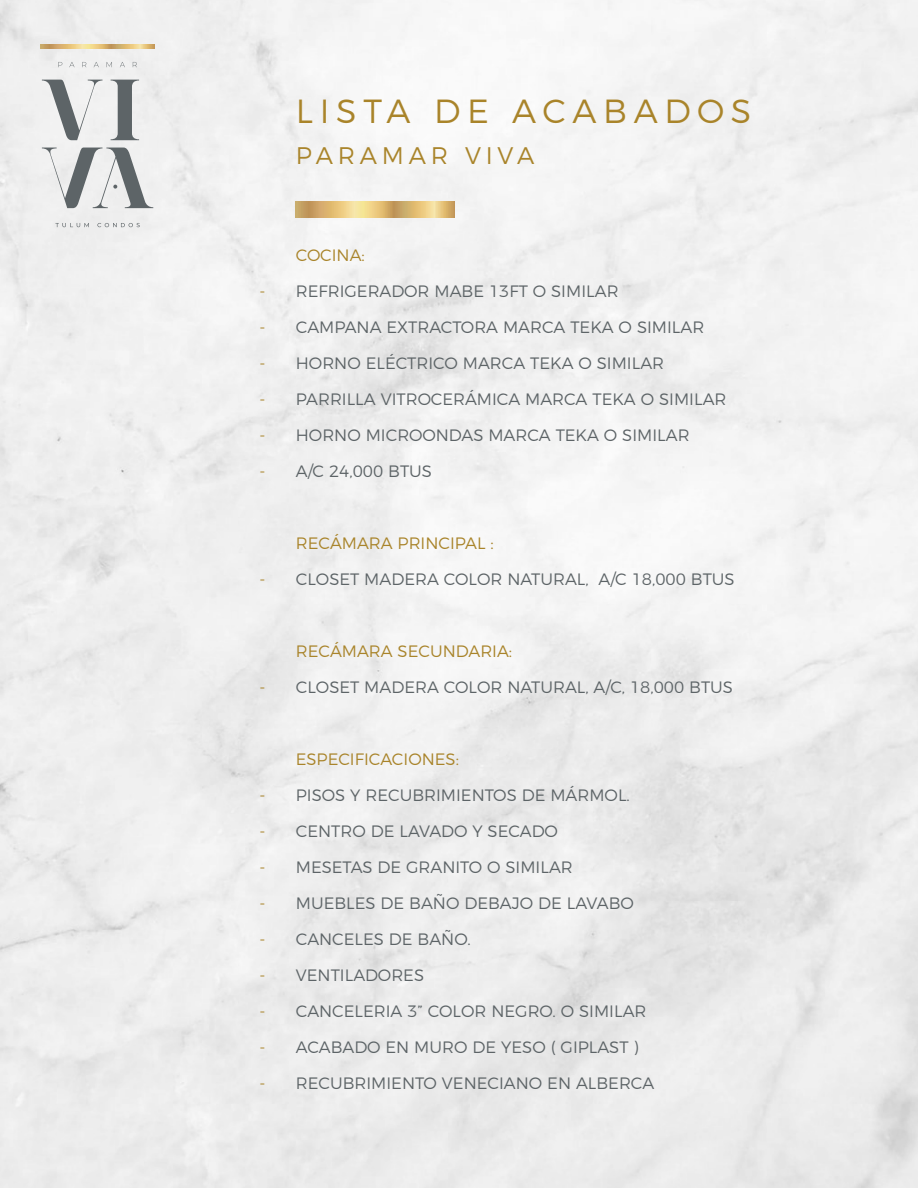
<style>
.page{position:relative;width:918px;height:1188px;background:#fff}
.page>*{position:absolute;margin:0;border:0;box-sizing:border-box;transform-origin:0 0}
.t1{font:300 33.45px "Montserrat";letter-spacing:.2em;color:#a9842a}
.t2{font:300 24px "Montserrat";letter-spacing:.2em;color:#a9842a}
.t3{font:300 16.5px/36px "Montserrat";color:#5d6467}
.t4{font:300 16.5px/36px "Montserrat";color:#a9842a;text-align:justify}
</style>
<div class="page">
<img style="left:0;top:0;width:918px;height:1188px">
<svg style="left:58px;top:62px;width:4px;height:5px"></svg>
<svg style="left:69px;top:62px;width:6px;height:5px"></svg>
<svg style="left:82px;top:62px;width:4px;height:5px"></svg>
<svg style="left:94px;top:62px;width:5px;height:5px"></svg>
<svg style="left:107px;top:62px;width:5px;height:5px"></svg>
<svg style="left:120px;top:62px;width:5px;height:5px"></svg>
<svg style="left:133px;top:62px;width:4px;height:5px"></svg>
<svg style="left:42px;top:80px;width:61px;height:60px"></svg>
<svg style="left:111px;top:80px;width:28px;height:60px"></svg>
<svg style="left:42px;top:148px;width:111px;height:60px"></svg>
<svg style="left:55px;top:223px;width:34px;height:4px"></svg>
<svg style="left:97px;top:223px;width:43px;height:4px"></svg>
<svg style="left:40px;top:44px;width:115px;height:4px"></svg>
<svg style="left:296px;top:201px;width:159px;height:16px;background:#debc78"></svg>
<h1 class="t1" style="left:296px;top:85px;width:457px">LISTA DE ACABADOS</h1>
<h2 class="t2" style="left:296px;top:137px;width:240px">PARAMAR VIVA</h2>
<p class="t4" style="left:259px;top:272px;width:8px">- - - - - -</p>
<p class="t4" style="left:259px;top:560px;width:8px">-</p>
<p class="t4" style="left:259px;top:668px;width:8px">-</p>
<p class="t4" style="left:259px;top:776px;width:8px">- - - - - - - - -</p>
<p class="t4" style="left:296px;top:236px;width:71px">COCINA:</p>
<p class="t3" style="left:296px;top:272px;width:432px">REFRIGERADOR MABE 13FT O SIMILAR<br>CAMPANA EXTRACTORA MARCA TEKA O SIMILAR HORNO ELÉCTRICO MARCA TEKA O SIMILAR PARRILLA VITROCERÁMICA MARCA TEKA O SIMILAR HORNO MICROONDAS MARCA TEKA O SIMILAR<br>A/C 24,000 BTUS</p>
<p class="t4" style="left:296px;top:524px;width:200px">RECÁMARA PRINCIPAL :</p>
<p class="t3" style="left:296px;top:560px;width:440px">CLOSET MADERA COLOR NATURAL, A/C 18,000 BTUS</p>
<p class="t4" style="left:296px;top:632px;width:218px">RECÁMARA SECUNDARIA:</p>
<p class="t3" style="left:296px;top:668px;width:439px">CLOSET MADERA COLOR NATURAL, A/C, 18,000 BTUS</p>
<p class="t4" style="left:296px;top:740px;width:165px">ESPECIFICACIONES:</p>
<p class="t3" style="left:296px;top:776px;width:360px">PISOS Y RECUBRIMIENTOS DE MÁRMOL.<br>CENTRO DE LAVADO Y SECADO<br>MESETAS DE GRANITO O SIMILAR<br>MUEBLES DE BAÑO DEBAJO DE LAVABO<br>CANCELES DE BAÑO.<br>VENTILADORES<br>CANCELERIA 3” COLOR NEGRO. O SIMILAR<br>ACABADO EN MURO DE YESO ( GIPLAST )<br>RECUBRIMIENTO VENECIANO EN ALBERCA</p>
</div>
